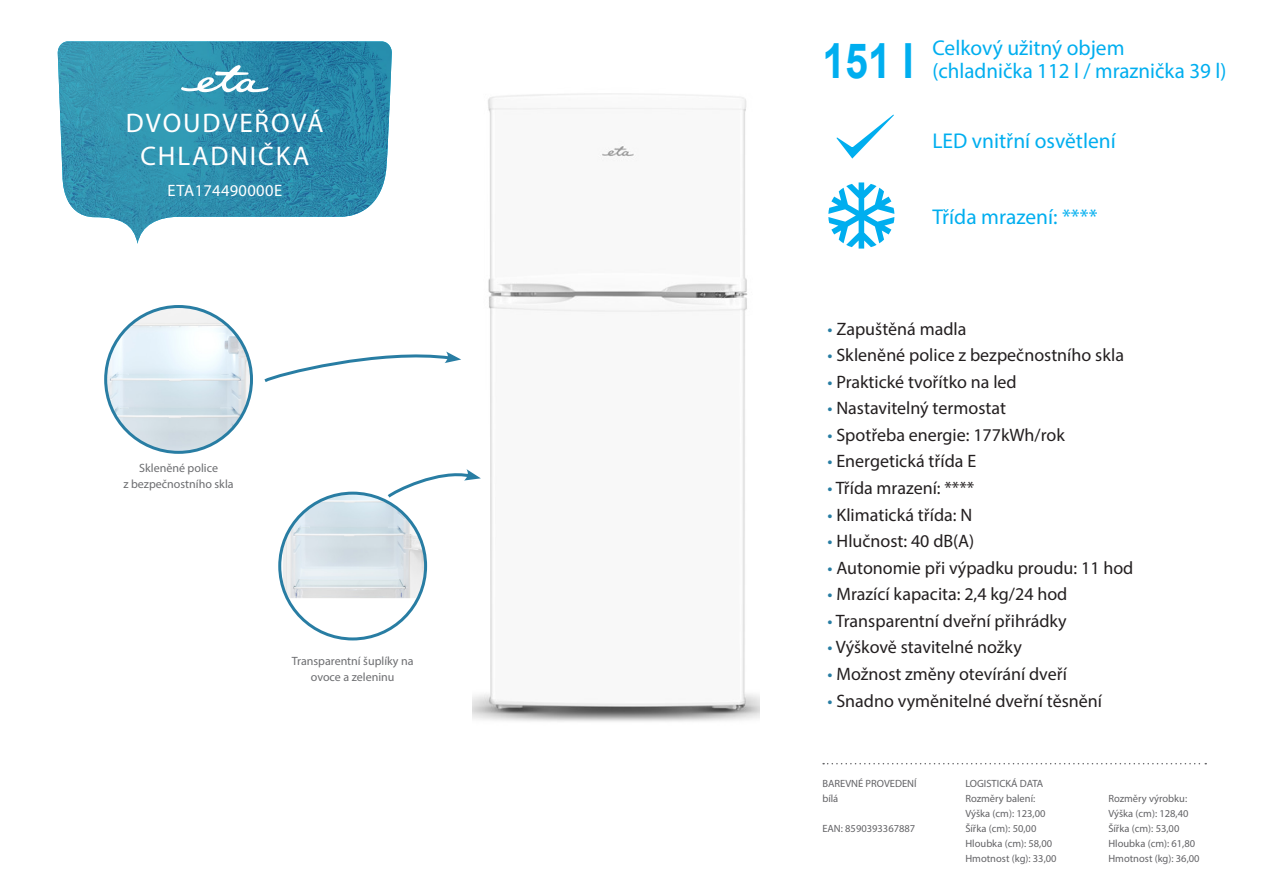
<style>
.page{position:relative;width:1263px;height:893px;background:#fff}
.page>*{position:absolute;margin:0;border:0;box-sizing:border-box;transform-origin:0 0}
.t1{font:700 48.45px "Arial";color:#00aeef;scale:.85 1}
.t2{font:27px/33px "Myriad Pro";letter-spacing:.07em;color:#fff;text-align:center}
.t3{font:21.45px/22.5px "Myriad Pro";color:#00aeef}
.t4{font:18px "Myriad Pro";color:#231f20}
.t5{font:16.5px "Myriad Pro";letter-spacing:.02em;color:#fff}
.t6{font:12px/16.5px "Myriad Pro";color:#6c6d70;text-align:center}
.t7{font:10.5px "Myriad Pro";color:#636366}
.s1{color:#287da3}
</style>
<div class="page">
<img style="left:58px;top:41px;width:334px;height:203px">
<svg style="left:823px;top:763px;width:383px;height:1px"></svg>
<svg style="left:181px;top:65px;width:87px;height:27px"></svg>
<svg style="left:836px;top:115px;width:58px;height:44px"></svg>
<svg style="left:828px;top:182px;width:66px;height:67px"></svg>
<img style="left:106px;top:306px;width:145px;height:146px;border-radius:73px">
<div style="left:104px;top:305px;width:149px;height:149px;border:3px solid #287da3;border-radius:50%"></div>
<svg style="left:264px;top:351px;width:197px;height:31px"></svg>
<img style="left:472px;top:93px;width:287px;height:629px">
<img style="left:283px;top:493px;width:143px;height:105px">
<div style="left:278px;top:492px;width:149px;height:148px;border:3px solid #287da3;border-radius:50%"></div>
<svg style="left:384px;top:469px;width:97px;height:32px"></svg>
<p class="t2" style="left:126px;top:106px;width:199px">DVOUDVEŘOVÁ<br>CHLADNIČKA</p>
<p class="t5" style="left:167px;top:180px;width:116px">ETA174490000E</p>
<p class="t6" style="left:123px;top:459px;width:112px">Skleněné police<br>z bezpečnostního skla</p>
<p class="t6" style="left:292px;top:652px;width:123px">Transparentní šuplíky na ovoce a zeleninu</p>
<p class="t1" style="left:822px;top:27px;width:109px">151 l</p>
<p class="t3" style="left:932px;top:37px;width:295px">Celkový užitný objem (chladnička 112 l / mraznička 39 l)</p>
<p class="t3" style="left:932px;top:129px;width:185px">LED vnitřní osvětlení</p>
<p class="t3" style="left:932px;top:205px;width:167px">Třída mrazení: ****</p>
<p class="t4" style="left:827px;top:317px;width:140px"><span class="s1">•</span> Zapuštěná madla</p>
<p class="t4" style="left:827px;top:344px;width:298px"><span class="s1">•</span> Skleněné police z bezpečnostního skla</p>
<p class="t4" style="left:827px;top:371px;width:191px"><span class="s1">•</span> Praktické tvořítko na led</p>
<p class="t4" style="left:827px;top:397px;width:180px"><span class="s1">•</span> Nastavitelný termostat</p>
<p class="t4" style="left:827px;top:424px;width:239px"><span class="s1">•</span> Spotřeba energie: 177kWh/rok</p>
<p class="t4" style="left:827px;top:450px;width:150px"><span class="s1">•</span> Energetická třída E</p>
<p class="t4" style="left:827px;top:477px;width:148px"><span class="s1">•</span> Třída mrazení: ****</p>
<p class="t4" style="left:827px;top:503px;width:146px"><span class="s1">•</span> Klimatická třída: N</p>
<p class="t4" style="left:827px;top:530px;width:148px"><span class="s1">•</span> Hlučnost: 40 dB(A)</p>
<p class="t4" style="left:827px;top:557px;width:307px"><span class="s1">•</span> Autonomie při výpadku proudu: 11 hod</p>
<p class="t4" style="left:827px;top:583px;width:241px"><span class="s1">•</span> Mrazící kapacita: 2,4 kg/24 hod</p>
<p class="t4" style="left:827px;top:610px;width:241px"><span class="s1">•</span> Transparentní dveřní přihrádky</p>
<p class="t4" style="left:827px;top:636px;width:196px"><span class="s1">•</span> Výškově stavitelné nožky</p>
<p class="t4" style="left:827px;top:663px;width:241px"><span class="s1">•</span> Možnost změny otevírání dveří</p>
<p class="t4" style="left:827px;top:689px;width:276px"><span class="s1">•</span> Snadno vyměnitelné dveřní těsnění</p>
<p class="t7" style="left:822px;top:777px;width:96px">BAREVNÉ PROVEDENÍ</p>
<p class="t7" style="left:822px;top:792px;width:17px">bílá</p>
<p class="t7" style="left:822px;top:822px;width:94px">EAN: 8590393367887</p>
<p class="t7" style="left:965px;top:777px;width:79px">LOGISTICKÁ DATA</p>
<p class="t7" style="left:965px;top:792px;width:71px">Rozměry balení:</p>
<p class="t7" style="left:965px;top:807px;width:82px">Výška (cm): 123,00</p>
<p class="t7" style="left:965px;top:822px;width:73px">Šířka (cm): 50,00</p>
<p class="t7" style="left:965px;top:837px;width:88px">Hloubka (cm): 58,00</p>
<p class="t7" style="left:965px;top:852px;width:93px">Hmotnost (kg): 33,00</p>
<p class="t7" style="left:1108px;top:792px;width:80px">Rozměry výrobku:</p>
<p class="t7" style="left:1108px;top:807px;width:82px">Výška (cm): 128,40</p>
<p class="t7" style="left:1108px;top:822px;width:73px">Šířka (cm): 53,00</p>
<p class="t7" style="left:1108px;top:837px;width:88px">Hloubka (cm): 61,80</p>
<p class="t7" style="left:1108px;top:852px;width:93px">Hmotnost (kg): 36,00</p>
</div>
